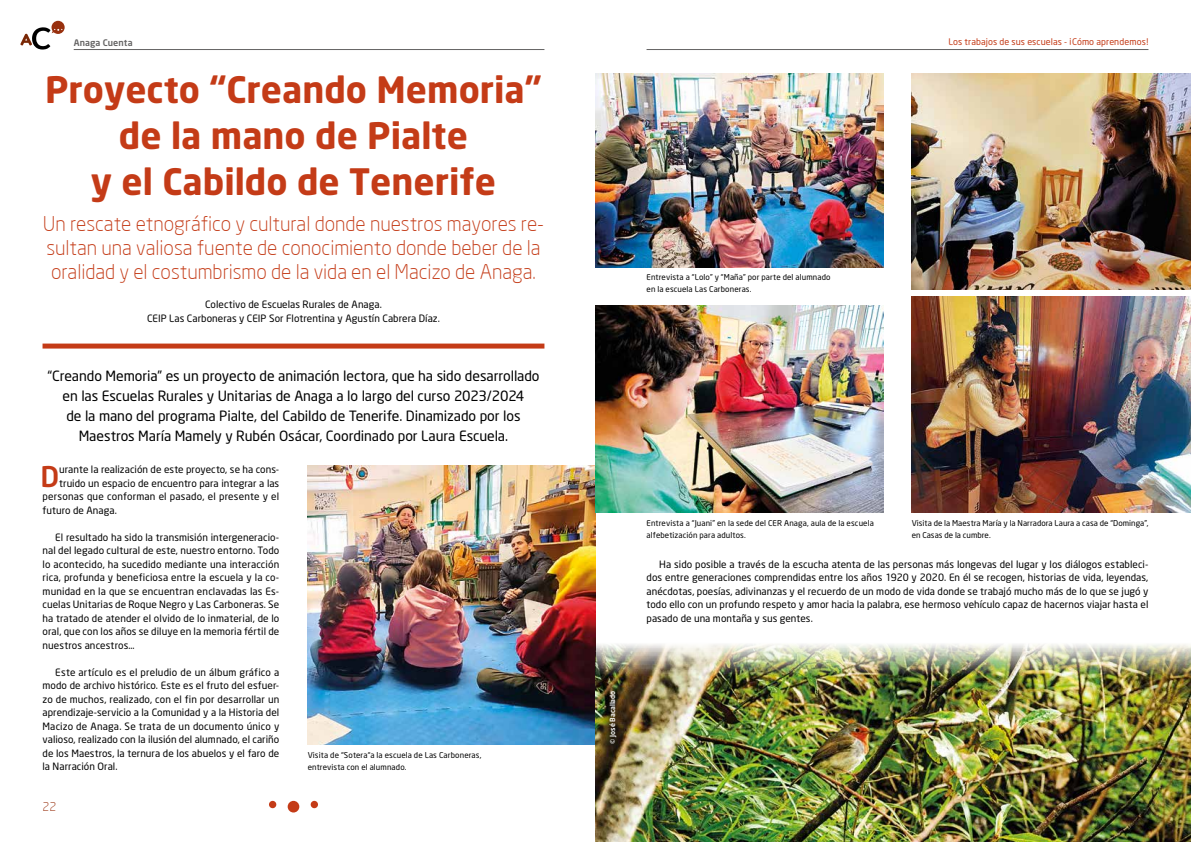
<style>
.page{position:relative;width:1191px;height:842px;background:#fff}
.page>*{position:absolute;margin:0;border:0;box-sizing:border-box;transform-origin:0 0}
.t1{font:36px/46px "Neo Sans Bold TR";color:#c43b17;text-align:center}
.t2{font:28.2px "Neo Sans Medium TR";color:#c43b17}
.t3{font:300 20px/24px "Neo Sans";color:#c43b17}
.t4{font:14px/20px "Neo Sans TR";letter-spacing:-.005em;color:#000;text-align:center}
.t5{font:300 12px "Neo Sans";color:#98300e}
.t6{font:10px/13.5px "Neo Sans TR";letter-spacing:.005em;color:#000;text-align:justify}
.t7{font:9px "Neo Sans TR";letter-spacing:.01em;color:#c43b17}
.t8{font:9px "Neo Sans Medium TR";letter-spacing:.01em;color:#646363}
.t9{font:8px/12px "Neo Sans TR";letter-spacing:.01em;color:#000}
.t10{font:7px "Neo Sans Medium TR";color:#fff}
</style>
<div class="page">
<div style="left:269px;top:801px;width:7px;height:7px;background:#c43b17;border-radius:50%"></div>
<div style="left:311px;top:801px;width:7px;height:7px;background:#c43b17;border-radius:50%"></div>
<div style="left:288px;top:801px;width:11px;height:11px;background:#c43b17;border-radius:50%"></div>
<hr style="left:74px;top:49px;width:470px;height:1px;background:#646363">
<svg style="left:20px;top:21px;width:45px;height:29px"></svg>
<hr style="left:646px;top:49px;width:502px;height:1px;background:#646363">
<img style="left:308px;top:465px;width:287px;height:280px">
<div style="left:43px;top:344px;width:501px;height:5px;background:#c43b17"></div>
<img style="left:595px;top:74px;width:288px;height:193px">
<img style="left:911px;top:74px;width:280px;height:216px">
<img style="left:911px;top:297px;width:280px;height:216px">
<img style="left:595px;top:305px;width:288px;height:208px">
<img style="left:595px;top:643px;width:596px;height:199px">
<div style="left:597px;top:678px;width:32px;height:78px;background:#000;opacity:.95"></div>
<p class="t8" style="left:74px;top:37px;width:60px">Anaga Cuenta</p>
<h1 class="t1" style="left:45px;top:66px;width:498px">Proyecto “Creando Memoria” de la mano de Pialte<br>y el Cabildo de Tenerife</h1>
<h3 class="t3" style="left:43px;top:211px;width:503px">Un rescate etnográfico y cultural donde nuestros mayores re&shy;sultan una valiosa fuente de conocimiento donde beber de la oralidad y el costumbrismo de la vida en el Macizo de Anaga.</h3>
<p class="t6" style="left:147px;top:297px;width:294px;line-height:14px;text-align:center">Colectivo de Escuelas Rurales de Anaga.<br>CEIP Las Carboneras y CEIP Sor Flotrentina y Agustín Cabrera Díaz.</p>
<p class="t4" style="left:47px;top:365px;width:494px">“Creando Memoria” es un proyecto de animación lectora, que ha sido desarrollado en las Escuelas Rurales y Unitarias de Anaga a lo largo del curso 2023/2024<br>de la mano del programa Pialte, del Cabildo de Tenerife. Dinamizado por los Maestros María Mamely y Rubén Osácar, Coordinado por Laura Escuela.</p>
<h2 class="t2" style="left:40px;top:458px;width:20px">D</h2>
<p class="t6" style="left:59px;top:462px;width:222px">urante la realización de este proyecto, se ha cons-</p>
<p class="t6" style="left:59px;top:476px;width:221px">truido un espacio de encuentro para integrar a las</p>
<p class="t6" style="left:43px;top:489px;width:238px">personas que conforman el pasado, el presente y el</p>
<p class="t6" style="left:43px;top:503px;width:76px">futuro de Anaga.</p>
<p class="t6" style="left:43px;top:530px;width:238px;text-indent:13px">El resultado ha sido la transmisión intergeneracio&shy;nal del legado cultural de este, nuestro entorno. Todo lo acontecido, ha sucedido mediante una interacción rica, profunda y beneficiosa entre la escuela y la co&shy;munidad en la que se encuentran enclavadas las Es&shy;cuelas Unitarias de Roque Negro y Las Carboneras. Se ha tratado de atender el olvido de lo inmaterial, de lo oral, que con los años se diluye en la memoria fértil de nuestros ancestros…</p>
<p class="t6" style="left:43px;top:665px;width:238px;text-indent:13px">Este artículo es el preludio de un álbum gráfico a modo de archivo histórico. Este es el fruto del esfuer&shy;zo de muchos, realizado, con el fin por desarrollar un aprendizaje-servicio a la Comunidad y a la Historia del Macizo de Anaga. Se trata de un documento único y valioso, realizado con la ilusión del alumnado, el cariño de los Maestros, la ternura de los abuelos y el faro de la Narración Oral.</p>
<p class="t5" style="left:43px;top:799px;width:15px">22</p>
<p class="t9" style="left:308px;top:749px;width:175px">Visita de “Sotera“a la escuela de Las Carboneras, entrevista con el alumnado.</p>
<p class="t9" style="left:646px;top:271px;width:186px">Entrevista a “Lolo” y “Maña” por parte del alumnado en la escuela Las Carboneras.</p>
<p class="t7" style="left:948px;top:37px;width:202px">Los trabajos de sus escuelas - ¡Cómo aprendemos!</p>
<p class="t10" style="left:608px;top:743px;width:54px;rotate:-90deg">© José Bacallado</p>
<p class="t9" style="left:646px;top:517px;width:229px">Entrevista a “Juani” en la sede del CER Anaga, aula de la escuela alfebetización para adultos.</p>
<p class="t9" style="left:911px;top:517px;width:238px">Visita de la Maestra María y la Narradora Laura a casa de “Dominga”, en Casas de la cumbre.</p>
<p class="t6" style="left:646px;top:557px;width:503px;text-indent:13px">Ha sido posible a través de la escucha atenta de las personas más longevas del lugar y los diálogos estableci&shy;dos entre generaciones comprendidas entre los años 1920 y 2020. En él se recogen, historias de vida, leyendas, anécdotas, poesías, adivinanzas y el recuerdo de un modo de vida donde se trabajó mucho más de lo que se jugó y todo ello con un profundo respeto y amor hacia la palabra, ese hermoso vehículo capaz de hacernos viajar hasta el pasado de una montaña y sus gentes.</p>
</div>
